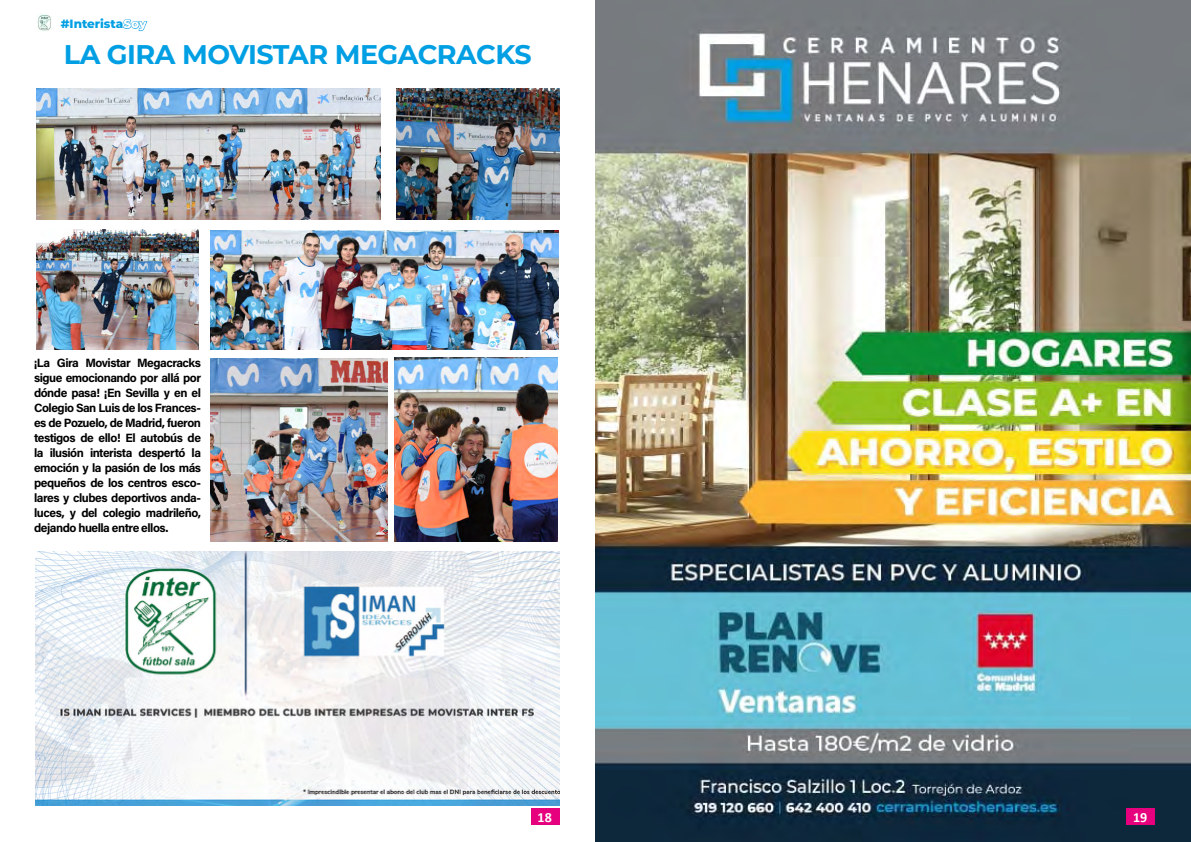
<style>
.page{position:relative;width:1191px;height:842px;background:#fff}
.page>*{position:absolute;margin:0;border:0;box-sizing:border-box;transform-origin:0 0}
.t1{font:700 27px "Montserrat";letter-spacing:-.02em;color:#009fe3}
.t2{font:700 14px "Calibri";color:#fff}
.t3{font:700 12px/15px "Acumin Pro";letter-spacing:-.04em;color:#000;text-align:justify}
.t4{font:800 12px "Montserrat";color:#009fe3}
</style>
<div class="page">
<img style="left:595px;top:0;width:596px;height:842px">
<div style="left:1126px;top:809px;width:29px;height:16px;background:#e6007d"></div>
<img style="left:37px;top:14px;width:15px;height:18px">
<div style="left:531px;top:809px;width:28px;height:16px;background:#e6007d"></div>
<img style="left:36px;top:88px;width:344px;height:132px">
<img style="left:210px;top:358px;width:177px;height:183px">
<img style="left:394px;top:357px;width:163px;height:184px">
<img style="left:210px;top:230px;width:348px;height:120px">
<img style="left:36px;top:230px;width:163px;height:120px">
<img style="left:396px;top:88px;width:163px;height:132px">
<img style="left:35px;top:551px;width:524px;height:255px">
<p class="t4" style="left:61px;top:15px;width:87px">#InteristaSoy</p>
<h1 class="t1" style="left:64px;top:35px;width:469px">LA GIRA MOVISTAR MEGACRACKS</h1>
<p class="t3" style="left:34px;top:355px;width:168px">¡La Gira Movistar Megacracks sigue emocionando por allá por dónde pasa! ¡En Sevilla y en el Colegio San Luis de los Frances&shy;es de Pozuelo, de Madrid, fueron testigos de ello! El autobús de la ilusión interista despertó la emoción y la pasión de los más pequeños de los centros esco&shy;lares y clubes deportivos anda&shy;luces, y del colegio madrileño, dejando huella entre ellos.</p>
<p class="t2" style="left:537px;top:807px;width:16px">18</p>
<p class="t2" style="left:1133px;top:807px;width:16px">19</p>
</div>
